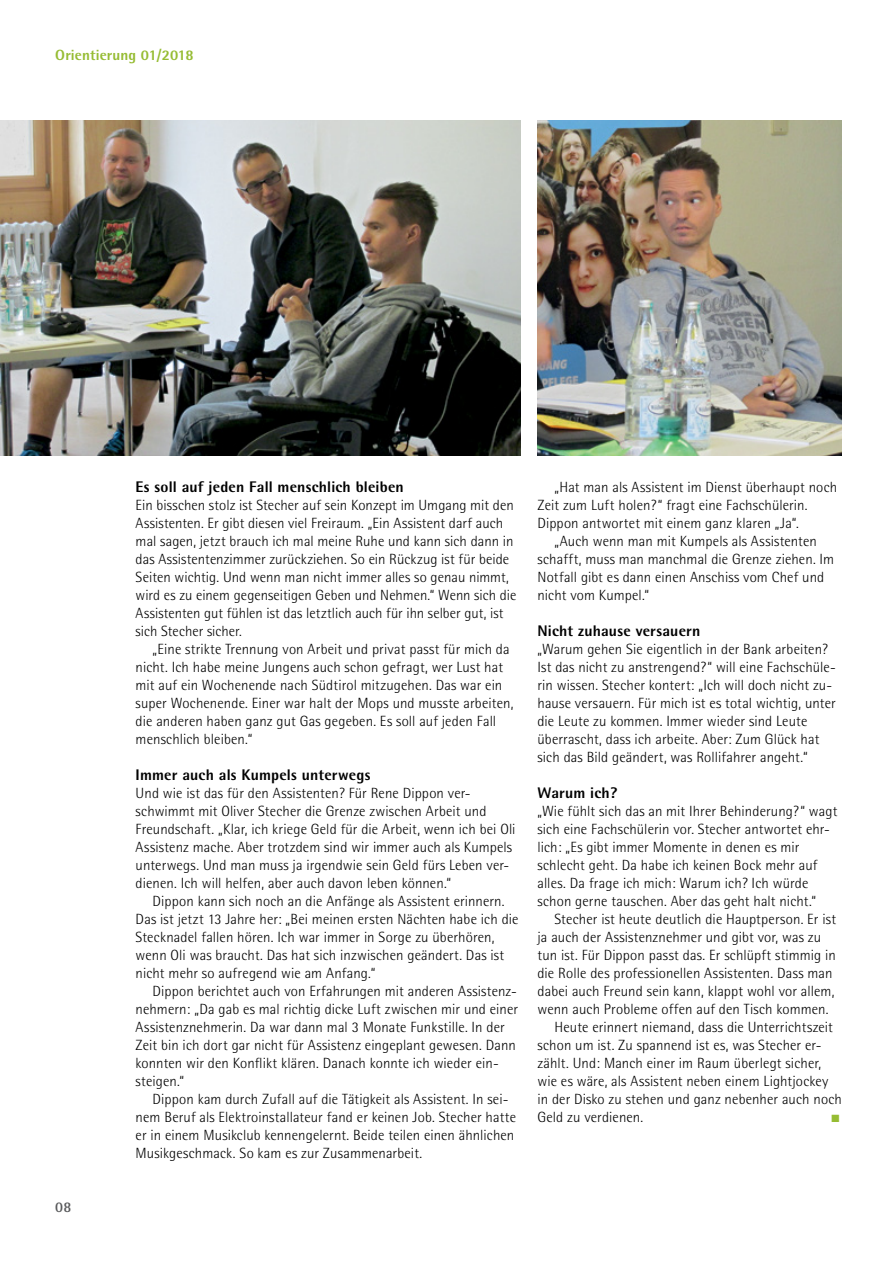
<style>
.page{position:relative;width:893px;height:1263px;background:#fff}
.page>*{position:absolute;margin:0;border:0;box-sizing:border-box;transform-origin:0 0}
.t1{font:800 15.3px "Rotis Semi Sans";letter-spacing:.01em;color:#000}
.t2{font:300 14.85px/18px "Rotis Semi Sans";letter-spacing:.005em;color:#000}
.t3{font:800 14.85px "Rotis Semi Sans";letter-spacing:.005em;color:#96bc33}
.t4{font:700 14.85px "Rotis Semi Sans";color:#58595b}
.t5{font:10.5px "Zapf Dingbats ITC";color:#96bc33}
</style>
<div class="page">
<img style="left:537px;top:120px;width:305px;height:336px">
<img style="left:0;top:120px;width:520px;height:336px">
<p class="t3" style="left:55px;top:45px;width:140px">Orientierung 01/2018</p>
<p class="t4" style="left:55px;top:1197px;width:18px">08</p>
<p class="t1" style="left:136px;top:477px;width:270px">Es soll auf jeden Fall menschlich bleiben</p>
<p class="t2" style="left:136px;top:496px;width:382px">Ein bisschen stolz ist Stecher auf sein Konzept im Umgang mit den Assistenten. Er gibt diesen viel Freiraum. „Ein Assistent darf auch mal sagen, jetzt brauch ich mal meine Ruhe und kann sich dann in das Assistentenzimmer zurückziehen. So ein Rückzug ist für beide Seiten wichtig. Und wenn man nicht immer alles so genau nimmt, wird es zu einem gegenseitigen Geben und Nehmen.“ Wenn sich die Assis tenten gut fühlen ist das letztlich auch für ihn selber gut, ist sich Stecher sicher.</p>
<p class="t2" style="left:136px;top:640px;width:379px;text-indent:17px">„Eine strikte Trennung von Arbeit und privat passt für mich da nicht. Ich habe meine Jungens auch schon gefragt, wer Lust hat mit auf ein Wochenende nach Südtirol mitzugehen. Das war ein super Wochenende. Einer war halt der Mops und musste arbeiten, die anderen haben ganz gut Gas gegeben. Es soll auf jeden Fall menschlich bleiben.“</p>
<p class="t1" style="left:136px;top:765px;width:236px">Immer auch als Kumpels unterwegs</p>
<p class="t2" style="left:136px;top:784px;width:381px">Und wie ist das für den Assistenten? Für Rene Dippon ver&shy;schwimmt mit Oliver Stecher die Grenze zwischen Arbeit und Freundschaft. „Klar, ich kriege Geld für die Arbeit, wenn ich bei Oli Assistenz mache. Aber trotzdem sind wir immer auch als Kumpels unterwegs. Und man muss ja irgendwie sein Geld fürs Leben ver&shy;dienen. Ich will helfen, aber auch davon leben können.“</p>
<p class="t2" style="left:136px;top:891px;width:384px;text-indent:17px">Dippon kann sich noch an die Anfänge als Assistent erinnern.<br>Das ist jetzt 13 Jahre her: „Bei meinen ersten Nächten habe ich die Stecknadel fallen hören. Ich war immer in Sorge zu überhören, wenn Oli was braucht. Das hat sich inzwischen geändert. Das ist nicht mehr so aufregend wie am Anfang.“</p>
<p class="t2" style="left:136px;top:981px;width:384px;text-indent:17px">Dippon berichtet auch von Erfahrungen mit anderen Assistenz&shy;nehmern: „Da gab es mal richtig dicke Luft zwischen mir und einer Assistenznehmerin. Da war dann mal 3 Monate Funkstille. In der Zeit bin ich dort gar nicht für Assistenz eingeplant gewesen. Dann konnten wir den Konflikt klären. Danach konnte ich wieder ein&shy;steigen.“</p>
<p class="t2" style="left:136px;top:1089px;width:382px;text-indent:17px">Dippon kam durch Zufall auf die Tätigkeit als Assistent. In sei&shy;nem Beruf als Elektroinstallateur fand er keinen Job. Stecher hatte er in einem Musikclub kennengelernt. Beide teilen einen ähnlichen Musikgeschmack. So kam es zur Zusammenarbeit.</p>
<p class="t2" style="left:537px;top:477px;width:301px;text-indent:17px">„Hat man als Assistent im Dienst überhaupt noch<br>Zeit zum Luft holen?“ fragt eine Fachschülerin.<br>Dippon antwortet mit einem ganz klaren „Ja“.</p>
<p class="t2" style="left:537px;top:531px;width:298px;text-indent:17px">„Auch wenn man mit Kumpels als Assistenten schafft, muss man manchmal die Grenze ziehen. Im Notfall gibt es dann einen Anschiss vom Chef und nicht vom Kumpel.“</p>
<p class="t1" style="left:537px;top:621px;width:164px">Nicht zuhause versauern</p>
<p class="t2" style="left:537px;top:640px;width:300px">„Warum gehen Sie eigentlich in der Bank arbeiten?<br>Ist das nicht zu anstrengend?“ will eine Fachschüle&shy;rin wissen. Stecher kontert: „Ich will doch nicht zu&shy;hause versauern. Für mich ist es total wichtig, unter die Leute zu kommen. Immer wieder sind Leute überrascht, dass ich arbeite. Aber: Zum Glück hat sich das Bild geändert, was Rollifahrer angeht.“</p>
<p class="t1" style="left:537px;top:783px;width:81px">Warum ich?</p>
<p class="t2" style="left:537px;top:802px;width:301px">„Wie fühlt sich das an mit Ihrer Behinderung?“ wagt sich eine Fachschülerin vor. Stecher antwortet ehr&shy;lich: „Es gibt immer Momente in denen es mir schlecht geht. Da habe ich keinen Bock mehr auf alles. Da frage ich mich: Warum ich? Ich würde schon gerne tauschen. Aber das geht halt nicht.“</p>
<p class="t2" style="left:554px;top:909px;width:283px">Stecher ist heute deutlich die Hauptperson. Er ist</p>
<p class="t2" style="left:537px;top:927px;width:285px">ja auch der Assistenznehmer und gibt vor, was zu</p>
<p class="t2" style="left:537px;top:945px;width:300px">tun ist. Für Dippon passt das. Er schlüpft stimmig in</p>
<p class="t2" style="left:537px;top:963px;width:297px">die Rolle des professionellen Assistenten. Dass man</p>
<p class="t2" style="left:537px;top:981px;width:298px">dabei auch Freund sein kann, klappt wohl vor allem,</p>
<p class="t2" style="left:537px;top:999px;width:293px">wenn auch Probleme offen auf den Tisch kommen.</p>
<p class="t2" style="left:554px;top:1017px;width:280px">Heute erinnert niemand, dass die Unterrichtszeit</p>
<p class="t2" style="left:537px;top:1035px;width:285px">schon um ist. Zu spannend ist es, was Stecher er-</p>
<p class="t2" style="left:537px;top:1053px;width:285px">zählt. Und: Manch einer im Raum überlegt sicher,</p>
<p class="t2" style="left:537px;top:1071px;width:292px">wie es wäre, als Assistent neben einem Lightjockey</p>
<p class="t2" style="left:537px;top:1089px;width:306px">in der Disko zu stehen und ganz nebenher auch noch</p>
<p class="t2" style="left:537px;top:1107px;width:107px">Geld zu verdienen.</p>
<p class="t5" style="left:831px;top:1113px;width:9px">■</p>
</div>
